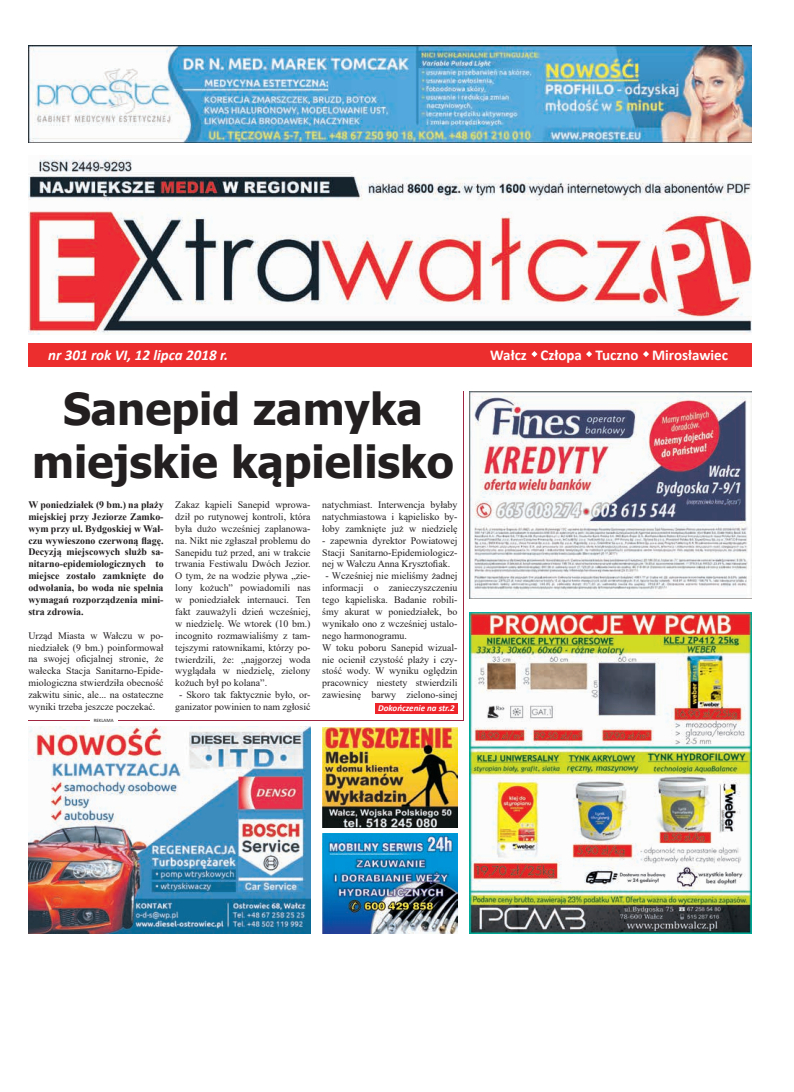
<style>
.page{position:relative;width:794px;height:1092px;background:#fff}
.page>*{position:absolute;margin:0;border:0;box-sizing:border-box;transform-origin:0 0}
.t1{font:700 44px/52.8px "Tahoma";color:#231f20;text-align:center}
.t2{font:700 15px "Calibri";color:#fff}
.t3{font:italic 700 15px "Calibri";color:#fff}
.t4{font:9.9px/11.9px "Times New Roman";color:#231f20;text-align:justify}
.t5{font:700 9.9px/11.9px "Times New Roman";color:#231f20;text-align:justify}
.t6{font:italic 700 9px "Calibri";color:#fff}
.t7{font:5px "Calibri";color:#231f20}
</style>
<div class="page">
<img style="left:322px;top:727px;width:135px;height:100px">
<img style="left:322px;top:833px;width:135px;height:100px">
<div style="left:28px;top:343px;width:723px;height:24px;background:#ec2e2e"></div>
<svg style="left:531px;top:351px;width:6px;height:6px"></svg>
<svg style="left:586px;top:351px;width:6px;height:6px"></svg>
<svg style="left:643px;top:351px;width:6px;height:6px"></svg>
<img style="left:28px;top:45px;width:723px;height:98px">
<img style="left:28px;top:726px;width:282px;height:207px">
<img style="left:28px;top:159px;width:723px;height:175px">
<hr style="left:28px;top:720px;width:435px;height:1px;background:#a02540">
<hr style="left:90px;top:718px;width:27px;height:4px;background:#fff">
<div style="left:375px;top:702px;width:82px;height:11px;background:#ee262c"></div>
<img style="left:469px;top:391px;width:282px;height:207px">
<hr style="left:463px;top:391px;width:1px;height:329px;background:#a02540">
<img style="left:469px;top:612px;width:282px;height:321px">
<h2 class="t3" style="left:48px;top:344px;width:181px">nr 301 rok VI, 12 lipca 2018 r.</h2>
<h2 class="t2" style="left:490px;top:344px;width:239px">Wałcz Człopa Tuczno Mirosławiec</h2>
<h1 class="t1" style="left:32px;top:384px;width:423px">Sanepid zamyka miejskie kąpielisko</h1>
<p class="t5" style="left:28px;top:498px;width:137px">W poniedziałek (9 bm.) na plaży miejskiej przy Jeziorze Zamko&shy;wym przy ul. Bydgoskiej w Wał&shy;czu wywieszono czerwoną flagę.<br>Decyzją miejscowych służb sa&shy;nitarno-epidemiologicznych to miejsce zostało zamknięte do odwołania, bo woda nie spełnia wymagań rozporządzenia mini&shy;stra zdrowia.</p>
<p class="t4" style="left:28px;top:629px;width:137px">Urząd Miasta w Wałczu w po&shy;niedziałek (9 bm.) poinformował na swojej oficjalnej stronie, że wałecka Stacja Sanitarno-Epide&shy;miologiczna stwierdziła obecność zakwitu sinic, ale... na ostateczne wyniki trzeba jeszcze poczekać.</p>
<p class="t7" style="left:94px;top:717px;width:21px">REKLAMA</p>
<p class="t4" style="left:175px;top:498px;width:137px">Zakaz kąpieli Sanepid wprowa&shy;dził po rutynowej kontroli, która była dużo wcześniej zaplanowa&shy;na. Nikt nie zgłaszał problemu do Sanepidu tuż przed, ani w trakcie trwania Festiwalu Dwóch Jezior.<br>O tym, że na wodzie pływa „zie&shy;lony kożuch” powiadomili nas w poniedziałek internauci. Ten fakt zauważyli dzień wcześniej, w niedzielę. We wtorek (10 bm.) incognito rozmawialiśmy z tam&shy;tejszymi ratownikami, którzy po&shy;twierdzili, że: „najgorzej woda wyglądała w niedzielę, zielony kożuch był po kolana”.</p>
<p class="t4" style="left:175px;top:688px;width:137px;text-align:center">- Skoro tak faktycznie było, or&shy;ganizator powinien to nam zgłosić</p>
<p class="t4" style="left:322px;top:498px;width:137px">natychmiast. Interwencja byłaby natychmiastowa i kąpielisko by&shy;łoby zamknięte już w niedzielę</p>
<p class="t4" style="left:322px;top:534px;width:137px">- zapewnia dyrektor Powiatowej Stacji Sanitarno-Epidemiologicz&shy;nej w Wałczu Anna Krysztofiak.</p>
<p class="t4" style="left:322px;top:569px;width:137px;text-align:left;text-indent:3px">- Wcześniej nie mieliśmy żadnej informacji o zanieczyszczeniu tego kąpieliska. Badanie robili&shy;śmy akurat w poniedziałek, bo wynikało ono z wcześniej ustalo&shy;nego harmonogramu.<br>W toku poboru Sanepid wizual&shy;nie ocienił czystość plaży i czy&shy;stość wody. W wyniku oględzin pracownicy niestety stwierdzili zawiesinę barwy zielono-sinej</p>
<p class="t6" style="left:378px;top:701px;width:78px">Dokończenie na str.2</p>
</div>
